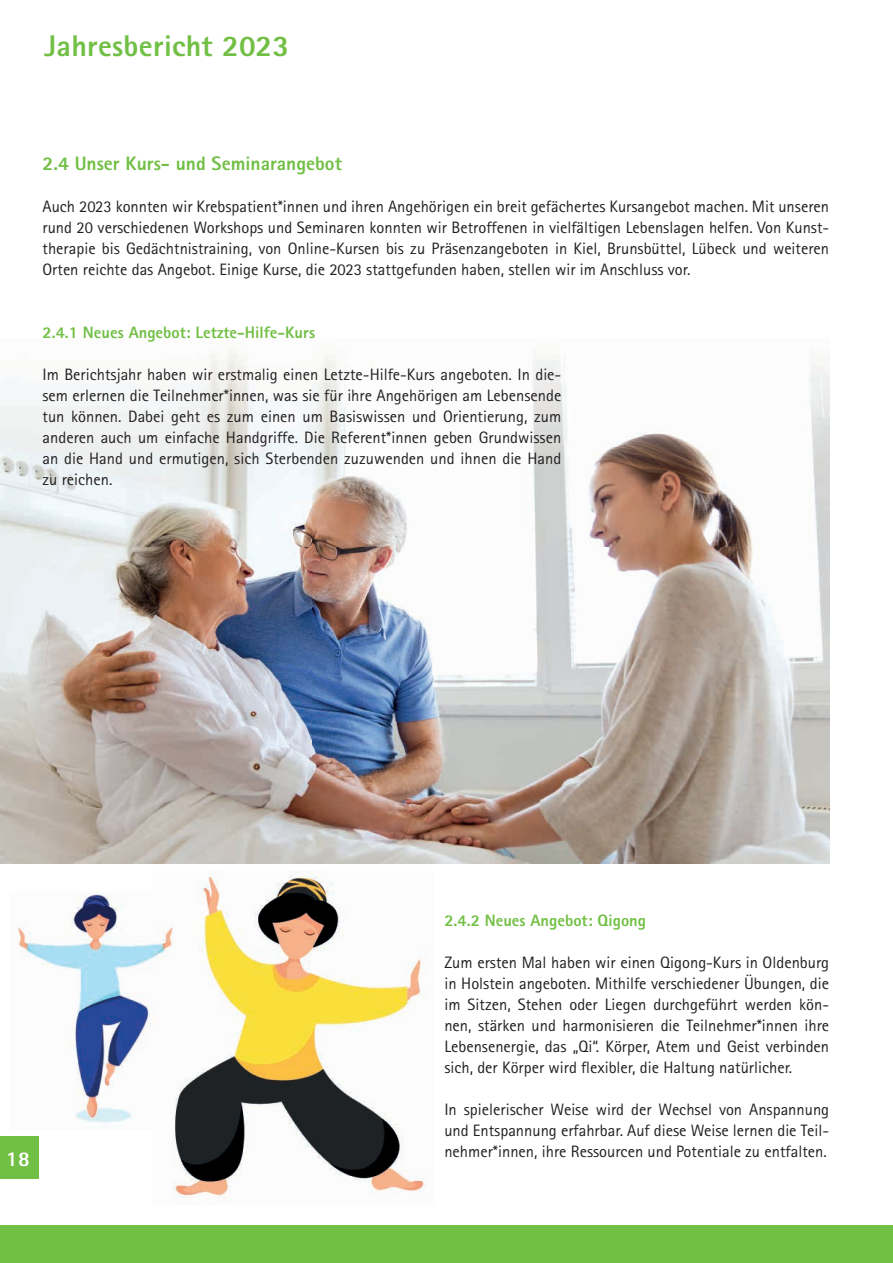
<style>
.page{position:relative;width:893px;height:1263px;background:#fff}
.page>*{position:absolute;margin:0;border:0;box-sizing:border-box;transform-origin:0 0}
.t1{font:800 30px "Rotis Sans Serif";letter-spacing:.01em;color:#71bf44}
.t2{font:800 21px "Rotis Sans Serif";color:#fff}
.t3{font:800 19.5px "Rotis Sans Serif";color:#71bf44}
.t4{font:16.5px/21px "Rotis Sans Serif";color:#231f20;text-align:justify}
.t5{font:800 16.5px "Rotis Sans Serif";color:#71bf44}
</style>
<div class="page">
<img style="left:0;top:354px;width:829px;height:509px">
<div style="left:0;top:1225px;width:893px;height:38px;background:#71bf44"></div>
<div style="left:0;top:1136px;width:38px;height:43px;background:#71bf44"></div>
<img style="left:173px;top:872px;width:254px;height:330px">
<img style="left:18px;top:891px;width:155px;height:232px">
<h1 class="t1" style="left:45px;top:26px;width:246px">Jahresbericht 2023</h1>
<p class="t3" style="left:43px;top:151px;width:301px">2.4 Unser Kurs- und Seminarangebot</p>
<p class="t4" style="left:43px;top:196px;width:788px">Auch 2023 konnten wir Krebspatient*innen und ihren Angehörigen ein breit gefächertes Kursangebot machen. Mit unseren rund 20 verschiedenen Workshops und Seminaren konnten wir Betroffenen in vielfältigen Lebenslagen helfen. Von Kunst&shy;therapie bis Gedächtnistraining, von Online-Kursen bis zu Präsenzangeboten in Kiel, Brunsbüttel, Lübeck und weiteren Orten reichte das Angebot. Einige Kurse, die 2023 stattgefunden haben, stellen wir im Anschluss vor.</p>
<p class="t5" style="left:43px;top:322px;width:274px">2.4.1 Neues Angebot: Letzte-Hilfe-Kurs</p>
<p class="t4" style="left:43px;top:364px;width:520px">Im Berichtsjahr haben wir erstmalig einen Letzte-Hilfe-Kurs angeboten. In die&shy;sem erlernen die Teilnehmer*innen, was sie für ihre Angehörigen am Lebensende tun können. Dabei geht es zum einen um Basiswissen und Orientierung, zum anderen auch um einfache Handgriffe. Die Referent*innen geben Grundwissen an die Hand und ermutigen, sich Sterbenden zuzuwenden und ihnen die Hand zu reichen.</p>
<p class="t2" style="left:6px;top:1145px;width:25px">18</p>
<p class="t5" style="left:444px;top:910px;width:203px">2.4.2 Neues Angebot: Qigong</p>
<p class="t4" style="left:444px;top:952px;width:386px">Zum ersten Mal haben wir einen Qigong-Kurs in Oldenburg in Holstein angeboten. Mithilfe verschiedener Übungen, die im Sitzen, Stehen oder Liegen durchgeführt werden kön&shy;nen, stärken und harmonisieren die Teilnehmer*innen ihre Lebensenergie, das „Qi“. Körper, Atem und Geist verbinden sich, der Körper wird flexibler, die Haltung natürlicher.</p>
<p class="t4" style="left:444px;top:1099px;width:386px">In spielerischer Weise wird der Wechsel von Anspannung und Entspannung erfahrbar. Auf diese Weise lernen die Teil&shy;nehmer*innen, ihre Ressourcen und Potentiale zu entfalten.</p>
</div>
